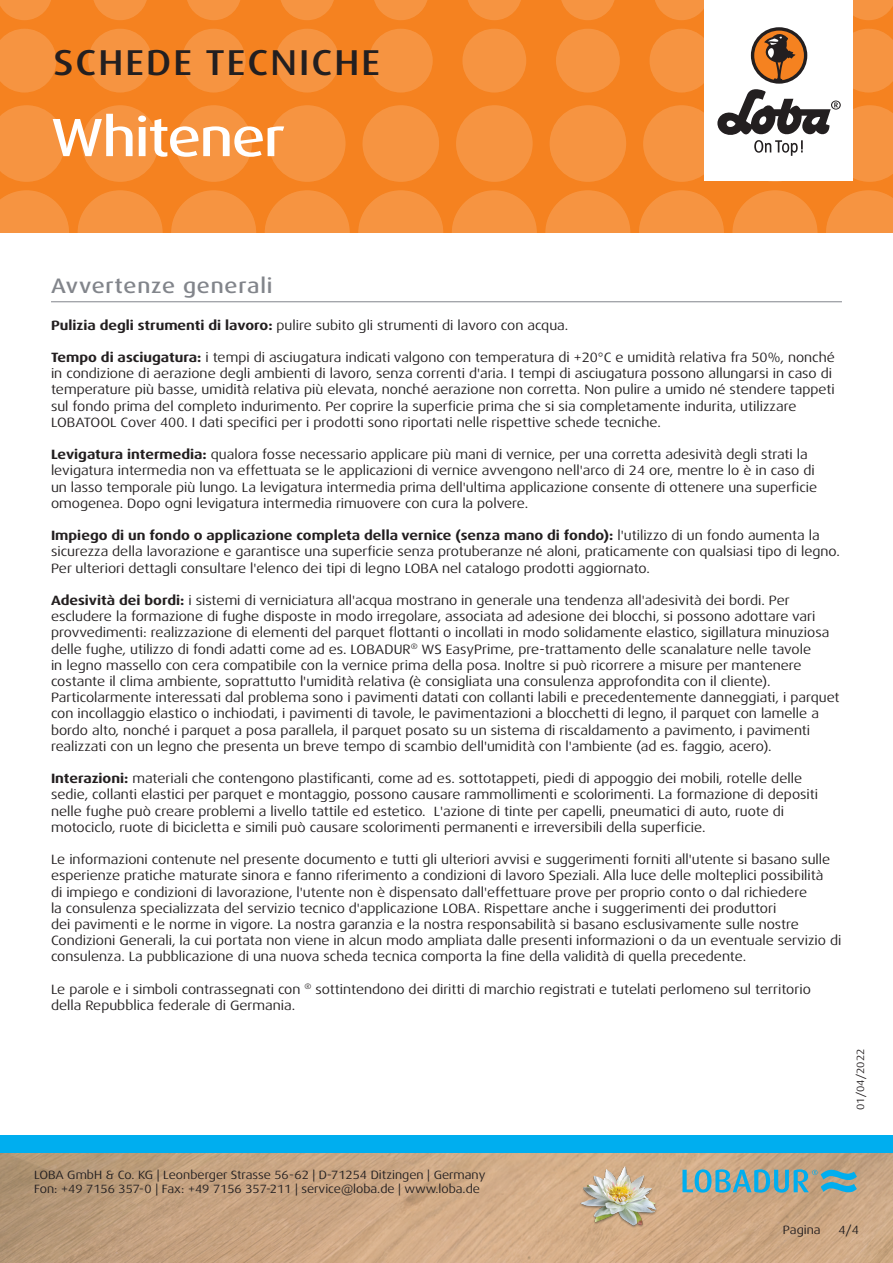
<style>
.page{position:relative;width:893px;height:1263px;background:#fff}
.page>*{position:absolute;margin:0;border:0;box-sizing:border-box;transform-origin:0 0}
.t1{font:500 expanded 54px "Dax Pro";letter-spacing:-.025em;color:#fff}
.t2{font:500 expanded 36px "Dax Pro";letter-spacing:.06em;color:#231f20}
.Titel_grau{font:500 expanded 21px "Dax Pro";letter-spacing:.04em;color:#82858b}
.Text{font:expanded 13.5px/16.2px "Dax Pro";color:#231f20}
.t3{font:expanded 12px/14.4px "Dax Pro";color:#231f20}
.t4{font:expanded 10.5px "Dax Pro";color:#231f20}
.s1{font-weight:700}
</style>
<div class="page">
<div style="left:0;top:0;width:893px;height:233px;background:#f58220"></div>
<svg style="left:0;top:190px;width:69px;height:43px"></svg>
<svg style="left:78px;top:190px;width:85px;height:85px;fill:#f69441"></svg>
<svg style="left:171px;top:190px;width:85px;height:85px;fill:#f69441"></svg>
<svg style="left:265px;top:190px;width:85px;height:85px;fill:#f69441"></svg>
<svg style="left:358px;top:190px;width:85px;height:85px;fill:#f69441"></svg>
<svg style="left:545px;top:190px;width:85px;height:85px;fill:#f69441"></svg>
<svg style="left:452px;top:190px;width:85px;height:85px;fill:#f69441"></svg>
<svg style="left:732px;top:190px;width:85px;height:85px;fill:#f69441"></svg>
<svg style="left:639px;top:190px;width:85px;height:85px;fill:#f69441"></svg>
<svg style="left:826px;top:190px;width:67px;height:43px"></svg>
<svg style="left:0;top:105px;width:65px;height:77px"></svg>
<svg style="left:82px;top:105px;width:76px;height:77px"></svg>
<svg style="left:175px;top:105px;width:77px;height:77px"></svg>
<svg style="left:269px;top:105px;width:76px;height:77px"></svg>
<svg style="left:456px;top:105px;width:77px;height:77px"></svg>
<svg style="left:362px;top:105px;width:77px;height:77px"></svg>
<svg style="left:550px;top:105px;width:76px;height:77px"></svg>
<svg style="left:0;top:29px;width:56px;height:63px"></svg>
<svg style="left:182px;top:29px;width:64px;height:63px"></svg>
<svg style="left:88px;top:29px;width:64px;height:63px"></svg>
<svg style="left:275px;top:29px;width:64px;height:63px"></svg>
<svg style="left:462px;top:29px;width:64px;height:63px"></svg>
<svg style="left:369px;top:29px;width:64px;height:63px"></svg>
<svg style="left:556px;top:29px;width:64px;height:63px"></svg>
<svg style="left:0;top:0;width:51px;height:20px"></svg>
<svg style="left:187px;top:0;width:53px;height:20px"></svg>
<svg style="left:468px;top:0;width:53px;height:20px"></svg>
<svg style="left:655px;top:0;width:49px;height:20px"></svg>
<svg style="left:93px;top:0;width:54px;height:20px"></svg>
<svg style="left:374px;top:0;width:54px;height:20px"></svg>
<svg style="left:281px;top:0;width:53px;height:20px"></svg>
<svg style="left:561px;top:0;width:54px;height:20px"></svg>
<svg style="left:853px;top:0;width:40px;height:20px"></svg>
<img style="left:0;top:1152px;width:893px;height:111px">
<div style="left:0;top:1135px;width:893px;height:17px;background:#00aeef"></div>
<div style="left:704px;top:0;width:149px;height:181px;background:#fff"></div>
<svg style="left:643px;top:29px;width:250px;height:153px"></svg>
<img style="left:578px;top:1161px;width:82px;height:81px">
<svg style="left:682px;top:1169px;width:175px;height:24px"></svg>
<hr style="left:51px;top:301px;width:791px;height:1px;background:#82858b">
<h2 class="t2" style="left:53px;top:40px;width:328px">SCHEDE TECNICHE</h2>
<p class="t1" style="left:51px;top:103px;width:235px">Whitener</p>
<p class="Titel_grau" style="left:51px;top:272px;width:223px">Avvertenze generali</p>
<p class="Text" style="left:51px;top:317px;width:519px"><span class="s1">Pulizia degli strumenti di lavoro:</span> pulire subito gli strumenti di lavoro con acqua.</p>
<p class="Text" style="left:51px;top:349px;width:785px"><span class="s1">Tempo di asciugatura:</span> i tempi di asciugatura indicati valgono con temperatura di +20°C e umidità relativa fra 50%, nonché in condizione di aerazione degli ambienti di lavoro, senza correnti d'aria. I tempi di asciugatura possono allungarsi in caso di temperature più basse, umidità relativa più elevata, nonché aerazione non corretta. Non pulire a umido né stendere tappeti sul fondo prima del completo indurimento. Per coprire la superficie prima che si sia completamente indurita, utilizzare LOBATOOL Cover 400. I dati specifici per i prodotti sono riportati nelle rispettive schede tecniche.</p>
<p class="Text" style="left:51px;top:446px;width:768px"><span class="s1">Levigatura intermedia:</span> qualora fosse necessario applicare più mani di vernice, per una corretta adesività degli strati la levigatura intermedia non va effettuata se le applicazioni di vernice avvengono nell'arco di 24 ore, mentre lo è in caso di un lasso temporale più lungo. La levigatura intermedia prima dell'ultima applicazione consente di ottenere una superficie omogenea. Dopo ogni levigatura intermedia rimuovere con cura la polvere.</p>
<p class="Text" style="left:51px;top:527px;width:790px"><span class="s1">Impiego di un fondo o applicazione completa della vernice (senza mano di fondo):</span> l'utilizzo di un fondo aumenta la sicurezza della lavorazione e garantisce una superficie senza protuberanze né aloni, praticamente con qualsiasi tipo di legno.<br>Per ulteriori dettagli consultare l'elenco dei tipi di legno LOBA nel catalogo prodotti aggiornato.</p>
<p class="Text" style="left:51px;top:592px;width:790px"><span class="s1">Adesività dei bordi:</span> i sistemi di verniciatura all'acqua mostrano in generale una tendenza all'adesività dei bordi. Per escludere la formazione di fughe disposte in modo irregolare, associata ad adesione dei blocchi, si possono adottare vari provvedimenti: realizzazione di elementi del parquet flottanti o incollati in modo solidamente elastico, sigillatura minuziosa delle fughe, utilizzo di fondi adatti come ad es. LOBADUR<sup>®</sup> WS EasyPrime, pre-trattamento delle scanalature nelle tavole<br>in legno massello con cera compatibile con la vernice prima della posa. Inoltre si può ricorrere a misure per mantenere costante il clima ambiente, soprattutto l'umidità relativa (è consigliata una consulenza approfondita con il cliente).<br>Particolarmente interessati dal problema sono i pavimenti datati con collanti labili e precedentemente danneggiati, i parquet con incollaggio elastico o inchiodati, i pavimenti di tavole, le pavimentazioni a blocchetti di legno, il parquet con lamelle a bordo alto, nonché i parquet a posa parallela, il parquet posato su un sistema di riscaldamento a pavimento, i pavimenti realizzati con un legno che presenta un breve tempo di scambio dell'umidità con l'ambiente (ad es. faggio, acero).</p>
<p class="Text" style="left:51px;top:770px;width:769px"><span class="s1">Interazioni:</span> materiali che contengono plastificanti, come ad es. sottotappeti, piedi di appoggio dei mobili, rotelle delle sedie, collanti elastici per parquet e montaggio, possono causare rammollimenti e scolorimenti. La formazione di depositi nelle fughe può creare problemi a livello tattile ed estetico. L'azione di tinte per capelli, pneumatici di auto, ruote di motociclo, ruote di bicicletta e simili può causare scolorimenti permanenti e irreversibili della superficie.</p>
<p class="Text" style="left:51px;top:851px;width:792px">Le informazioni contenute nel presente documento e tutti gli ulteriori avvisi e suggerimenti forniti all'utente si basano sulle esperienze pratiche maturate sinora e fanno riferimento a condizioni di lavoro Speziali. Alla luce delle molteplici possibilità<br>di impiego e condizioni di lavorazione, l'utente non è dispensato dall'effettuare prove per proprio conto o dal richiedere<br>la consulenza specializzata del servizio tecnico d'applicazione LOBA. Rispettare anche i suggerimenti dei produttori<br>dei pavimenti e le norme in vigore. La nostra garanzia e la nostra responsabilità si basano esclusivamente sulle nostre Condizioni Generali, la cui portata non viene in alcun modo ampliata dalle presenti informazioni o da un eventuale servizio di consulenza. La pubblicazione di una nuova scheda tecnica comporta la fine della validità di quella precedente.</p>
<p class="Text" style="left:51px;top:981px;width:761px">Le parole e i simboli contrassegnati con <sup>®</sup> sottintendono dei diritti di marchio registrati e tutelati perlomeno sul territorio della Repubblica federale di Germania.</p>
<p class="t4" style="left:854px;top:1110px;width:63px;rotate:-90deg">01/04/2022</p>
<p class="t3" style="left:34px;top:1167px;width:453px">LOBA GmbH &amp; Co. KG | Leonberger Strasse 56-62 | D-71254 Ditzingen | Germany<br>Fon: +49 7156 357-0 | Fax: +49 7156 357-211 | service@loba.de | www.loba.de</p>
<p class="t3" style="left:783px;top:1223px;width:39px">Pagina</p>
<p class="t3" style="left:838px;top:1223px;width:22px">4/4</p>
</div>
